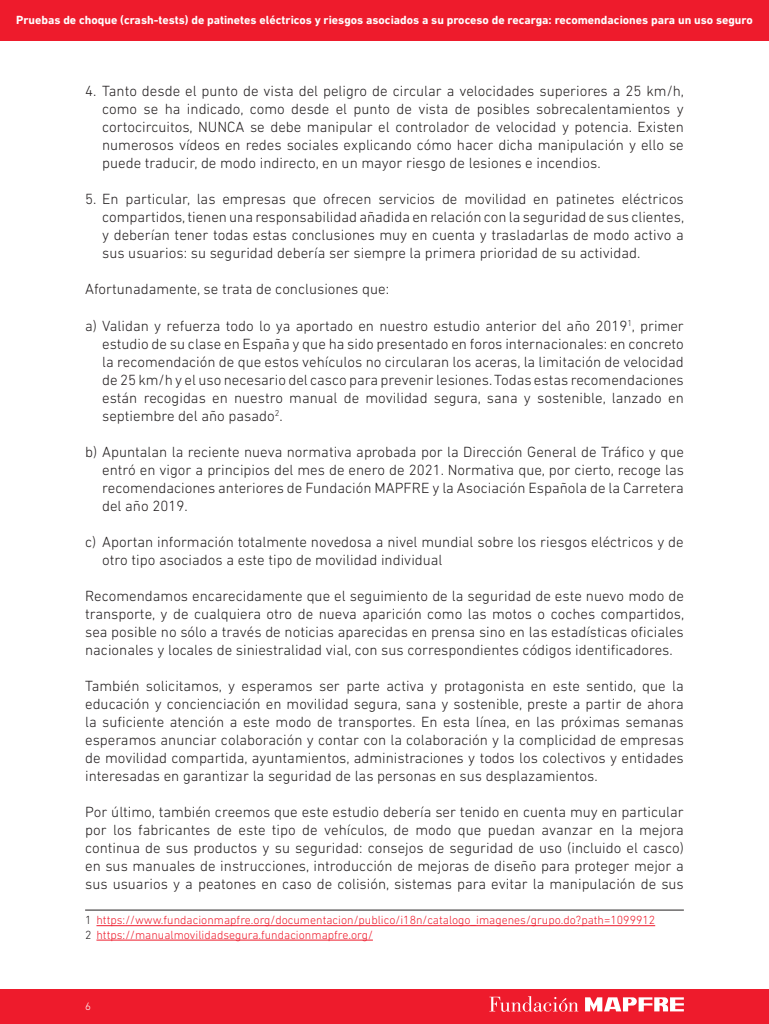
<style>
.page{position:relative;width:769px;height:1024px;background:#fff}
.page>*{position:absolute;margin:0;border:0;box-sizing:border-box;transform-origin:0 0}
.List_Paragraph{font:300 15px/18px "DIN Next LT Pro";color:#231f20;text-align:justify}
.t1{font:300 12px "DIN Next LT Pro";color:#ee1b2c}
.t2{font:700 12px "DIN Next LT Pro";color:#fff}
.t3{font:300 11px "DIN Next LT Pro";color:#fff}
.s1{color:#231f20}
</style>
<div class="page">
<div style="left:0;top:988px;width:768px;height:35px;background:#ee1b2c"></div>
<div style="left:0;top:0;width:768px;height:41px;background:#ee1b2c"></div>
<svg style="left:585px;top:997px;width:98px;height:14px"></svg>
<svg style="left:489px;top:996px;width:89px;height:15px"></svg>
<hr style="left:85px;top:909px;width:598px;height:1px;background:#231f20">
<hr style="left:96px;top:925px;width:559px;height:1px;background:#ee1b2c">
<hr style="left:96px;top:939px;width:277px;height:1px;background:#ee1b2c">
<p class="t2" style="left:16px;top:13px;width:737px">Pruebas de choque (crash-tests) de patinetes eléctricos y riesgos asociados a su proceso de recarga: recomendaciones para un uso seguro</p>
<p class="List_Paragraph" style="left:102px;top:82px;width:583px;text-indent:-17px">4. Tanto desde el punto de vista del peligro de circular a velocidades superiores a 25 km/h, como se ha indicado, como desde el punto de vista de posibles sobrecalentamientos y cortocircuitos, NUNCA se debe manipular el controlador de velocidad y potencia. Existen numerosos vídeos en redes sociales explicando cómo hacer dicha manipulación y ello se puede traducir, de modo indirecto, en un mayor riesgo de lesiones e incendios.</p>
<p class="List_Paragraph" style="left:102px;top:190px;width:583px;text-indent:-17px">5. En particular, las empresas que ofrecen servicios de movilidad en patinetes eléctricos compartidos, tienen una responsabilidad añadida en relación con la seguridad de sus clientes, y deberían tener todas estas conclusiones muy en cuenta y trasladarlas de modo activo a sus usuarios: su seguridad debería ser siempre la primera prioridad de su actividad.</p>
<p class="List_Paragraph" style="left:85px;top:280px;width:305px">Afortunadamente, se trata de conclusiones que:</p>
<p class="List_Paragraph" style="left:102px;top:316px;width:583px;text-indent:-17px">a) Validan y refuerza todo lo ya aportado en nuestro estudio anterior del año 2019<sup>1</sup>, primer estudio de su clase en España y que ha sido presentado en foros internacionales: en concreto la recomendación de que estos vehículos no circularan los aceras, la limitación de velocidad de 25 km/h y el uso necesario del casco para prevenir lesiones. Todas estas recomendaciones están recogidas en nuestro manual de movilidad segura, sana y sostenible, lanzado en septiembre del año pasado<sup>2</sup>.</p>
<p class="List_Paragraph" style="left:102px;top:442px;width:583px;text-indent:-17px">b) Apuntalan la reciente nueva normativa aprobada por la Dirección General de Tráfico y que entró en vigor a principios del mes de enero de 2021. Normativa que, por cierto, recoge las recomendaciones anteriores de Fundación MAPFRE y la Asociación Española de la Carretera del año 2019.</p>
<p class="List_Paragraph" style="left:102px;top:532px;width:583px;text-indent:-17px">c) Aportan información totalmente novedosa a nivel mundial sobre los riesgos eléctricos y de otro tipo asociados a este tipo de movilidad individual</p>
<p class="List_Paragraph" style="left:85px;top:586px;width:600px">Recomendamos encarecidamente que el seguimiento de la seguridad de este nuevo modo de transporte, y de cualquiera otro de nueva aparición como las motos o coches compartidos, sea posible no sólo a través de noticias aparecidas en prensa sino en las estadísticas oficiales nacionales y locales de siniestralidad vial, con sus correspondientes códigos identificadores.</p>
<p class="List_Paragraph" style="left:85px;top:676px;width:600px">También solicitamos, y esperamos ser parte activa y protagonista en este sentido, que la educación y concienciación en movilidad segura, sana y sostenible, preste a partir de ahora la suficiente atención a este modo de transportes. En esta línea, en las próximas semanas esperamos anunciar colaboración y contar con la colaboración y la complicidad de empresas de movilidad compartida, ayuntamientos, administraciones y todos los colectivos y entidades interesadas en garantizar la seguridad de las personas en sus desplazamientos.</p>
<p class="List_Paragraph" style="left:85px;top:802px;width:600px">Por último, también creemos que este estudio debería ser tenido en cuenta muy en particular por los fabricantes de este tipo de vehículos, de modo que puedan avanzar en la mejora continua de sus productos y su seguridad: consejos de seguridad de uso (incluido el casco) en sus manuales de instrucciones, introducción de mejoras de diseño para proteger mejor a sus usuarios y a peatones en caso de colisión, sistemas para evitar la manipulación de sus</p>
<p class="t1" style="left:85px;top:913px;width:571px"><span class="s1">1</span> https://www.fundacionmapfre.org/documentacion/publico/i18n/catalogo_imagenes/grupo.do?path=1099912</p>
<p class="t1" style="left:85px;top:927px;width:289px"><span class="s1">2</span> https://manualmovilidadsegura.fundacionmapfre.org/</p>
<p class="t3" style="left:85px;top:999px;width:7px">6</p>
</div>
